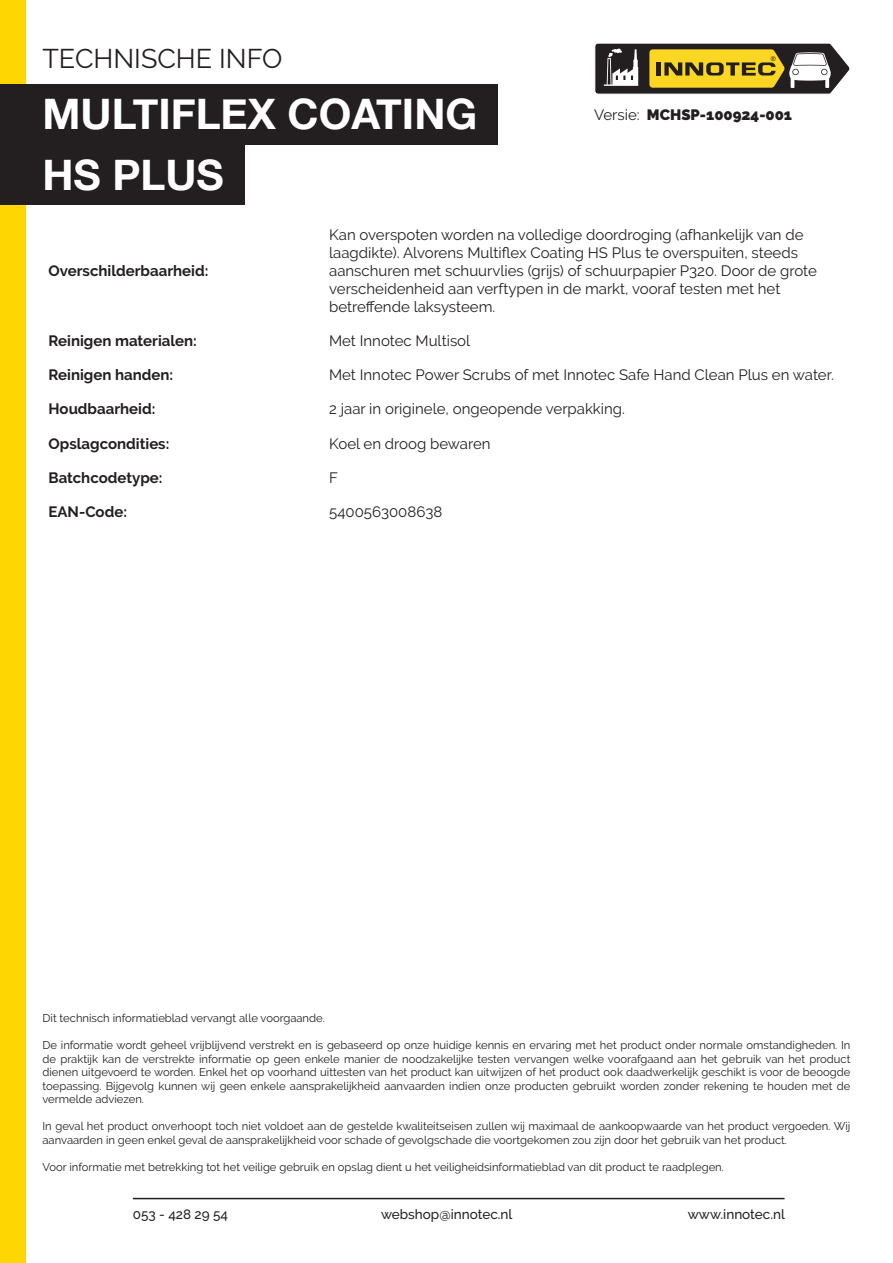
<style>
.page{position:relative;width:893px;height:1263px;background:#fff}
.page>*{position:absolute;margin:0;border:0;box-sizing:border-box;transform-origin:0 0}
.t1{font:700 42px "Helvetica Neue";color:#fff}
.t2{font:27px "Raleway";color:#231f20}
.t3{font:15px/18px "Raleway";color:#231f20}
.t4{font:700 15px "Raleway";color:#231f20}
.t5{font:900 15px "Raleway";color:#231f20}
.t6{font:500 13.5px "Raleway";color:#231f20}
.t7{font:11.25px/13.5px "Raleway";color:#231f20;text-align:justify}
.s1{font-weight:400}
</style>
<div class="page">
<div style="left:0;top:0;width:26px;height:1263px;background:#fed702"></div>
<svg style="left:594px;top:43px;width:256px;height:52px;background:#8f824c"></svg>
<hr style="left:133px;top:1198px;width:651px;height:1px;background:#231f20">
<div style="left:0;top:84px;width:497px;height:61px;background:#231f20"></div>
<div style="left:0;top:145px;width:244px;height:60px;background:#231f20"></div>
<h2 class="t2" style="left:43px;top:43px;width:241px">TECHNISCHE INFO</h2>
<h1 class="t1" style="left:43px;top:81px;width:436px">MULTIFLEX COATING</h1>
<h3 class="t5" style="left:594px;top:106px;width:199px"><span class="s1">Versie:</span> MCHSP-100924-001</h3>
<h1 class="t1" style="left:43px;top:142px;width:183px">HS PLUS</h1>
<h3 class="t4" style="left:49px;top:262px;width:161px">Overschilderbaarheid:</h3>
<p class="t3" style="left:329px;top:226px;width:489px">Kan overspoten worden na volledige doordroging (afhankelijk van de laagdikte). Alvorens Multiflex Coating HS Plus te overspuiten, steeds aanschuren met schuurvlies (grijs) of schuurpapier P320. Door de grote verscheidenheid aan verftypen in de markt, vooraf testen met het betreffende laksysteem.</p>
<h3 class="t4" style="left:49px;top:333px;width:150px">Reinigen materialen:</h3>
<h3 class="t3" style="left:329px;top:332px;width:143px">Met Innotec Multisol</h3>
<h3 class="t4" style="left:49px;top:367px;width:126px">Reinigen handen:</h3>
<h3 class="t3" style="left:329px;top:366px;width:506px">Met Innotec Power Scrubs of met Innotec Safe Hand Clean Plus en water.</h3>
<h3 class="t4" style="left:49px;top:401px;width:108px">Houdbaarheid:</h3>
<h3 class="t3" style="left:329px;top:400px;width:297px">2 jaar in originele, ongeopende verpakking.</h3>
<h3 class="t4" style="left:49px;top:435px;width:122px">Opslagcondities:</h3>
<h3 class="t3" style="left:329px;top:434px;width:163px">Koel en droog bewaren</h3>
<h3 class="t4" style="left:49px;top:469px;width:116px">Batchcodetype:</h3>
<h3 class="t3" style="left:329px;top:468px;width:10px">F</h3>
<h3 class="t4" style="left:49px;top:503px;width:80px">EAN-Code:</h3>
<h3 class="t3" style="left:329px;top:502px;width:115px">5400563008638</h3>
<p class="t7" style="left:43px;top:1011px;width:284px">Dit technisch informatieblad vervangt alle voorgaande.</p>
<p class="t7" style="left:43px;top:1038px;width:809px">De informatie wordt geheel vrijblijvend verstrekt en is gebaseerd op onze huidige kennis en ervaring met het product onder normale omstandigheden. In de praktijk kan de verstrekte informatie op geen enkele manier de noodzakelijke testen vervangen welke voorafgaand aan het gebruik van het product dienen uitgevoerd te worden. Enkel het op voorhand uittesten van het product kan uitwijzen of het product ook daadwerkelijk geschikt is voor de beoogde toepassing. Bijgevolg kunnen wij geen enkele aansprakelijkheid aanvaarden indien onze producten gebruikt worden zonder rekening te houden met de vermelde adviezen.</p>
<p class="t7" style="left:43px;top:1119px;width:809px">In geval het product onverhoopt toch niet voldoet aan de gestelde kwaliteitseisen zullen wij maximaal de aankoopwaarde van het product vergoeden. Wij aanvaarden in geen enkel geval de aansprakelijkheid voor schade of gevolgschade die voortgekomen zou zijn door het gebruik van het product.</p>
<p class="t7" style="left:43px;top:1160px;width:683px">Voor informatie met betrekking tot het veilige gebruik en opslag dient u het veiligheidsinformatieblad van dit product te raadplegen.</p>
<p class="t6" style="left:133px;top:1207px;width:97px">053 - 428 29 54</p>
<p class="t6" style="left:381px;top:1207px;width:133px">webshop@innotec.nl</p>
<p class="t6" style="left:688px;top:1207px;width:99px">www.innotec.nl</p>
</div>
